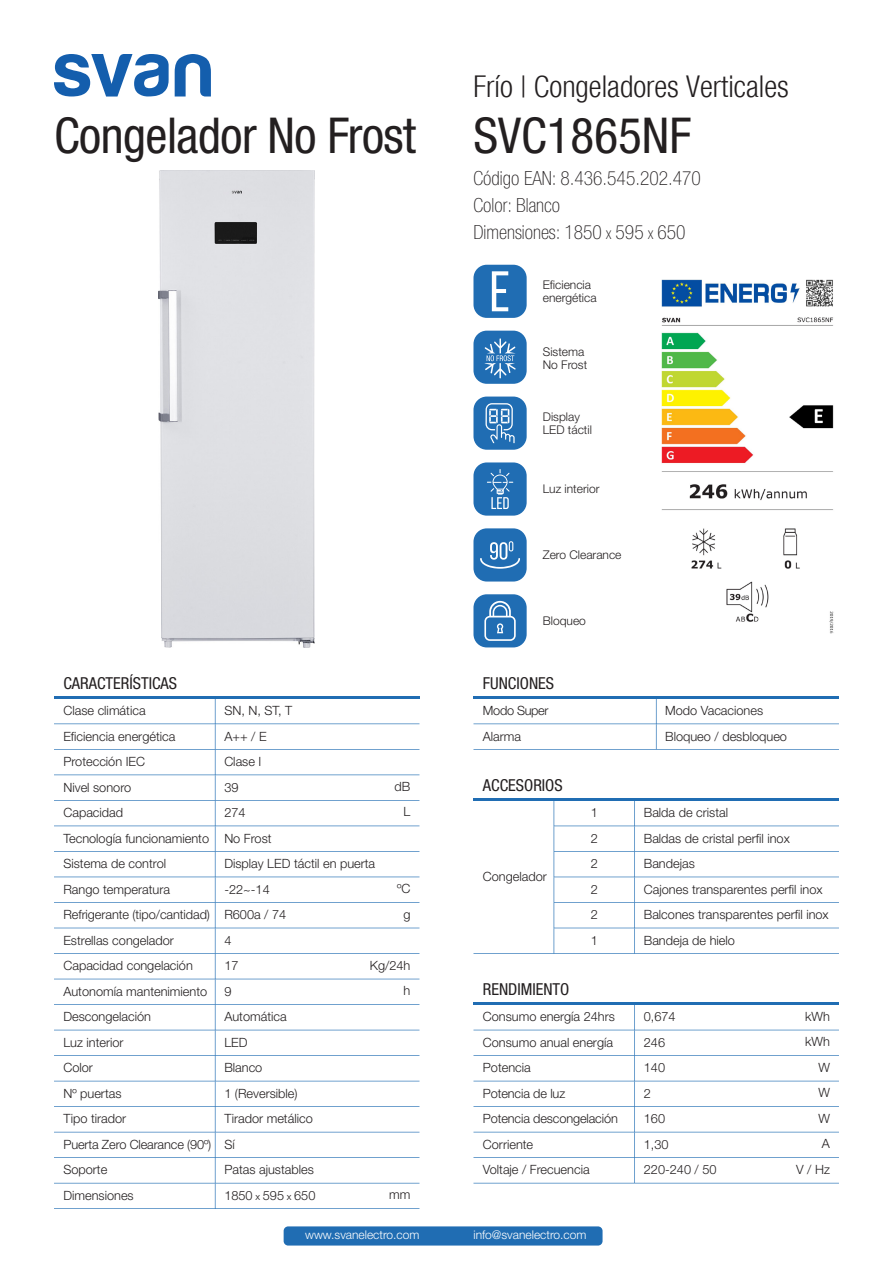
<style>
.page{position:relative;width:893px;height:1263px;background:#fff}
.page>*{position:absolute;margin:0;border:0;box-sizing:border-box;transform-origin:0 0}
.FAMILIA_Y_REF{font:condensed 49.5px "Helvetica Neue LT Std";letter-spacing:-.01em;color:#231f20}
.SUB_TITULO{font:300 condensed 30px "Helvetica Neue";color:#231f20}
.TEXTO{font:100 condensed 19.5px "Helvetica Neue LT Std";color:#231f20}
.TITULO_TABLA{font:condensed 16.5px "Helvetica Neue LT Std";color:#231f20}
.TEXTO_TABLA{font:300 12.75px "Helvetica Neue LT Std";color:#231f20}
.UNIDADES_TABLA{font:300 12.75px "Helvetica Neue LT Std";color:#231f20}
.TEXTO_TABLA-2{font:300 12.75px "Helvetica Neue LT Std";letter-spacing:-.025em;color:#231f20}
.INFO_ICONOS{font:300 12px/13.5px "Helvetica Neue LT Std";color:#231f20}
.t1{font:300 12px "Helvetica Neue LT Std";color:#fff}
.s1{font-size:16.5px}
.s2{font-size:9.75px}
</style>
<div class="page">
<svg style="left:54px;top:54px;width:115px;height:43px"></svg>
<svg style="left:175px;top:54px;width:36px;height:42px"></svg>
<div style="left:284px;top:1226px;width:319px;height:19px;background:#206db3;border-radius:5px"></div>
<div style="left:473px;top:265px;width:54px;height:53px;background:#206db3;border-radius:13px"></div>
<div style="left:473px;top:528px;width:54px;height:53px;background:#206db3;border-radius:13px"></div>
<div style="left:473px;top:594px;width:54px;height:53px;background:#206db3;border-radius:13px"></div>
<div style="left:473px;top:462px;width:54px;height:54px;background:#206db3;border-radius:13px"></div>
<div style="left:473px;top:397px;width:54px;height:53px;background:#206db3;border-radius:13px"></div>
<div style="left:473px;top:331px;width:54px;height:53px;background:#206db3;border-radius:13px"></div>
<img style="left:159px;top:171px;width:156px;height:476px">
<img style="left:661px;top:279px;width:173px;height:355px">
<hr style="left:54px;top:696px;width:365px;height:3px;background:#206db3">
<svg style="left:487px;top:469px;width:26px;height:40px"></svg>
<hr style="left:473px;top:1003px;width:366px;height:2px;background:#206db3">
<svg style="left:473px;top:1005px;width:366px;height:178px"></svg>
<svg style="left:54px;top:699px;width:365px;height:510px"></svg>
<svg style="left:473px;top:699px;width:366px;height:51px"></svg>
<hr style="left:473px;top:696px;width:366px;height:3px;background:#206db3">
<hr style="left:473px;top:799px;width:366px;height:2px;background:#206db3">
<svg style="left:492px;top:271px;width:16px;height:40px"></svg>
<svg style="left:485px;top:338px;width:31px;height:40px"></svg>
<svg style="left:480px;top:541px;width:40px;height:28px"></svg>
<svg style="left:485px;top:403px;width:30px;height:40px"></svg>
<svg style="left:473px;top:801px;width:366px;height:153px"></svg>
<svg style="left:484px;top:601px;width:32px;height:40px"></svg>
<p class="SUB_TITULO" style="left:473px;top:69px;width:317px">Frío | Congeladores Verticales</p>
<p class="FAMILIA_Y_REF" style="left:54px;top:107px;width:364px">Congelador No Frost</p>
<p class="FAMILIA_Y_REF" style="left:473px;top:107px;width:219px">SVC1865NF</p>
<p class="TEXTO" style="left:473px;top:167px;width:229px">Código EAN: 8.436.545.202.470</p>
<p class="TEXTO" style="left:473px;top:194px;width:88px">Color: Blanco</p>
<p class="TEXTO" style="left:473px;top:221px;width:214px">Dimensiones: 1850 <span class="s1">x</span> 595 <span class="s1">x</span> 650</p>
<p class="INFO_ICONOS" style="left:543px;top:278px;width:50px">Eficiencia</p>
<p class="INFO_ICONOS" style="left:543px;top:291px;width:55px">energética</p>
<p class="INFO_ICONOS" style="left:543px;top:345px;width:43px">Sistema</p>
<p class="INFO_ICONOS" style="left:543px;top:358px;width:46px">No Frost</p>
<p class="INFO_ICONOS" style="left:543px;top:409px;width:51px">Display<br>LED táctil</p>
<p class="INFO_ICONOS" style="left:543px;top:482px;width:58px">Luz interior</p>
<p class="INFO_ICONOS" style="left:543px;top:547px;width:80px">Zero Clearance</p>
<p class="TITULO_TABLA" style="left:63px;top:674px;width:115px">CARACTERÍSTICAS</p>
<p class="TEXTO_TABLA" style="left:63px;top:703px;width:84px">Clase climática</p>
<p class="TEXTO_TABLA" style="left:224px;top:703px;width:70px">SN, N, ST, T</p>
<p class="TEXTO_TABLA" style="left:63px;top:728px;width:113px">Eficiencia energética</p>
<p class="TEXTO_TABLA" style="left:224px;top:728px;width:44px">A++ / E</p>
<p class="TEXTO_TABLA" style="left:63px;top:754px;width:83px">Protección IEC</p>
<p class="TEXTO_TABLA" style="left:224px;top:754px;width:39px">Clase I</p>
<p class="TEXTO_TABLA" style="left:63px;top:779px;width:69px">Nivel sonoro</p>
<p class="TEXTO_TABLA" style="left:224px;top:779px;width:16px">39</p>
<p class="UNIDADES_TABLA" style="left:395px;top:779px;width:17px">dB</p>
<p class="TEXTO_TABLA" style="left:63px;top:805px;width:61px">Capacidad</p>
<p class="TEXTO_TABLA" style="left:224px;top:805px;width:23px">274</p>
<p class="UNIDADES_TABLA" style="left:404px;top:804px;width:8px">L</p>
<p class="TEXTO_TABLA" style="left:63px;top:830px;width:147px">Tecnología funcionamiento</p>
<p class="TEXTO_TABLA" style="left:224px;top:830px;width:49px">No Frost</p>
<p class="TEXTO_TABLA" style="left:63px;top:856px;width:104px">Sistema de control</p>
<p class="TEXTO_TABLA" style="left:224px;top:856px;width:152px">Display LED táctil en puerta</p>
<p class="TEXTO_TABLA" style="left:63px;top:881px;width:108px">Rango temperatura</p>
<p class="TEXTO_TABLA" style="left:224px;top:881px;width:47px">-22~-14</p>
<p class="UNIDADES_TABLA" style="left:397px;top:881px;width:15px">ºC</p>
<p class="TEXTO_TABLA" style="left:63px;top:907px;width:148px">Refrigerante (tipo/cantidad)</p>
<p class="TEXTO_TABLA" style="left:224px;top:907px;width:63px">R600a / 74</p>
<p class="UNIDADES_TABLA" style="left:403px;top:906px;width:9px">g</p>
<p class="TEXTO_TABLA" style="left:63px;top:932px;width:112px">Estrellas congelador</p>
<p class="TEXTO_TABLA" style="left:224px;top:932px;width:9px">4</p>
<p class="TEXTO_TABLA" style="left:63px;top:958px;width:131px">Capacidad congelación</p>
<p class="TEXTO_TABLA" style="left:224px;top:958px;width:16px">17</p>
<p class="UNIDADES_TABLA" style="left:370px;top:957px;width:42px">Kg/24h</p>
<p class="TEXTO_TABLA" style="left:63px;top:983px;width:145px">Autonomía mantenimiento</p>
<p class="TEXTO_TABLA" style="left:224px;top:983px;width:9px">9</p>
<p class="UNIDADES_TABLA" style="left:404px;top:983px;width:8px">h</p>
<p class="TEXTO_TABLA" style="left:63px;top:1009px;width:89px">Descongelación</p>
<p class="TEXTO_TABLA" style="left:224px;top:1009px;width:64px">Automática</p>
<p class="TEXTO_TABLA" style="left:63px;top:1034px;width:62px">Luz interior</p>
<p class="TEXTO_TABLA" style="left:224px;top:1034px;width:25px">LED</p>
<p class="TEXTO_TABLA" style="left:63px;top:1060px;width:31px">Color</p>
<p class="TEXTO_TABLA" style="left:224px;top:1060px;width:40px">Blanco</p>
<p class="TEXTO_TABLA" style="left:63px;top:1085px;width:60px">Nº puertas</p>
<p class="TEXTO_TABLA" style="left:224px;top:1085px;width:75px">1 (Reversible)</p>
<p class="TEXTO_TABLA" style="left:63px;top:1111px;width:64px">Tipo tirador</p>
<p class="TEXTO_TABLA" style="left:224px;top:1111px;width:90px">Tirador metálico</p>
<p class="TEXTO_TABLA" style="left:63px;top:1162px;width:45px">Soporte</p>
<p class="TEXTO_TABLA" style="left:224px;top:1162px;width:91px">Patas ajustables</p>
<p class="TEXTO_TABLA" style="left:63px;top:1137px;width:149px">Puerta Zero Clearance (90º)</p>
<p class="TEXTO_TABLA" style="left:224px;top:1137px;width:12px">Sí</p>
<p class="TEXTO_TABLA" style="left:63px;top:1188px;width:72px">Dimensiones</p>
<p class="TEXTO_TABLA" style="left:224px;top:1188px;width:93px">1850 <span class="s2">x</span> 595 <span class="s2">x</span> 650</p>
<p class="UNIDADES_TABLA" style="left:389px;top:1187px;width:23px">mm</p>
<p class="INFO_ICONOS" style="left:543px;top:613px;width:45px">Bloqueo</p>
<p class="TITULO_TABLA" style="left:483px;top:674px;width:73px">FUNCIONES</p>
<p class="TEXTO_TABLA-2" style="left:483px;top:703px;width:67px">Modo Super</p>
<p class="TEXTO_TABLA" style="left:665px;top:703px;width:100px">Modo Vacaciones</p>
<p class="TEXTO_TABLA" style="left:483px;top:728px;width:40px">Alarma</p>
<p class="TEXTO_TABLA" style="left:665px;top:728px;width:123px">Bloqueo / desbloqueo</p>
<p class="TITULO_TABLA" style="left:483px;top:776px;width:81px">ACCESORIOS</p>
<p class="TEXTO_TABLA" style="left:483px;top:869px;width:66px">Congelador</p>
<p class="TEXTO_TABLA" style="left:591px;top:805px;width:9px">1</p>
<p class="TEXTO_TABLA" style="left:591px;top:830px;width:9px">2</p>
<p class="TEXTO_TABLA" style="left:591px;top:856px;width:9px">2</p>
<p class="TEXTO_TABLA" style="left:591px;top:881px;width:9px">2</p>
<p class="TEXTO_TABLA" style="left:591px;top:907px;width:9px">2</p>
<p class="TEXTO_TABLA" style="left:591px;top:932px;width:9px">1</p>
<p class="TEXTO_TABLA" style="left:644px;top:805px;width:86px">Balda de cristal</p>
<p class="TEXTO_TABLA" style="left:644px;top:830px;width:147px">Baldas de cristal perfil inox</p>
<p class="TEXTO_TABLA" style="left:644px;top:856px;width:53px">Bandejas</p>
<p class="TEXTO_TABLA" style="left:644px;top:881px;width:180px">Cajones transparentes perfil inox</p>
<p class="TEXTO_TABLA" style="left:644px;top:907px;width:186px">Balcones transparentes perfil inox</p>
<p class="TEXTO_TABLA" style="left:644px;top:932px;width:93px">Bandeja de hielo</p>
<p class="TITULO_TABLA" style="left:483px;top:980px;width:88px">RENDIMIENTO</p>
<p class="TEXTO_TABLA" style="left:483px;top:1009px;width:134px">Consumo energía 24hrs</p>
<p class="TEXTO_TABLA" style="left:644px;top:1009px;width:33px">0,674</p>
<p class="UNIDADES_TABLA" style="left:805px;top:1008px;width:26px">kWh</p>
<p class="TEXTO_TABLA" style="left:483px;top:1034px;width:132px">Consumo anual energía</p>
<p class="TEXTO_TABLA" style="left:644px;top:1034px;width:23px">246</p>
<p class="UNIDADES_TABLA" style="left:805px;top:1034px;width:26px">kWh</p>
<p class="TEXTO_TABLA" style="left:483px;top:1060px;width:49px">Potencia</p>
<p class="TEXTO_TABLA" style="left:644px;top:1060px;width:23px">140</p>
<p class="UNIDADES_TABLA" style="left:818px;top:1059px;width:13px">W</p>
<p class="TEXTO_TABLA" style="left:483px;top:1085px;width:84px">Potencia de luz</p>
<p class="TEXTO_TABLA" style="left:644px;top:1085px;width:9px">2</p>
<p class="UNIDADES_TABLA" style="left:818px;top:1085px;width:13px">W</p>
<p class="TEXTO_TABLA" style="left:483px;top:1111px;width:136px">Potencia descongelación</p>
<p class="TEXTO_TABLA" style="left:644px;top:1111px;width:23px">160</p>
<p class="UNIDADES_TABLA" style="left:818px;top:1110px;width:13px">W</p>
<p class="TEXTO_TABLA" style="left:483px;top:1136px;width:52px">Corriente</p>
<p class="TEXTO_TABLA" style="left:644px;top:1136px;width:26px">1,30</p>
<p class="UNIDADES_TABLA" style="left:822px;top:1136px;width:10px">A</p>
<p class="TEXTO_TABLA" style="left:483px;top:1162px;width:108px">Voltaje / Frecuencia</p>
<p class="TEXTO_TABLA" style="left:644px;top:1162px;width:74px">220-240 / 50</p>
<p class="UNIDADES_TABLA" style="left:796px;top:1161px;width:35px">V / Hz</p>
<p class="t1" style="left:305px;top:1227px;width:116px">www.svanelectro.com</p>
<p class="t1" style="left:473px;top:1227px;width:114px">info@svanelectro.com</p>
</div>
